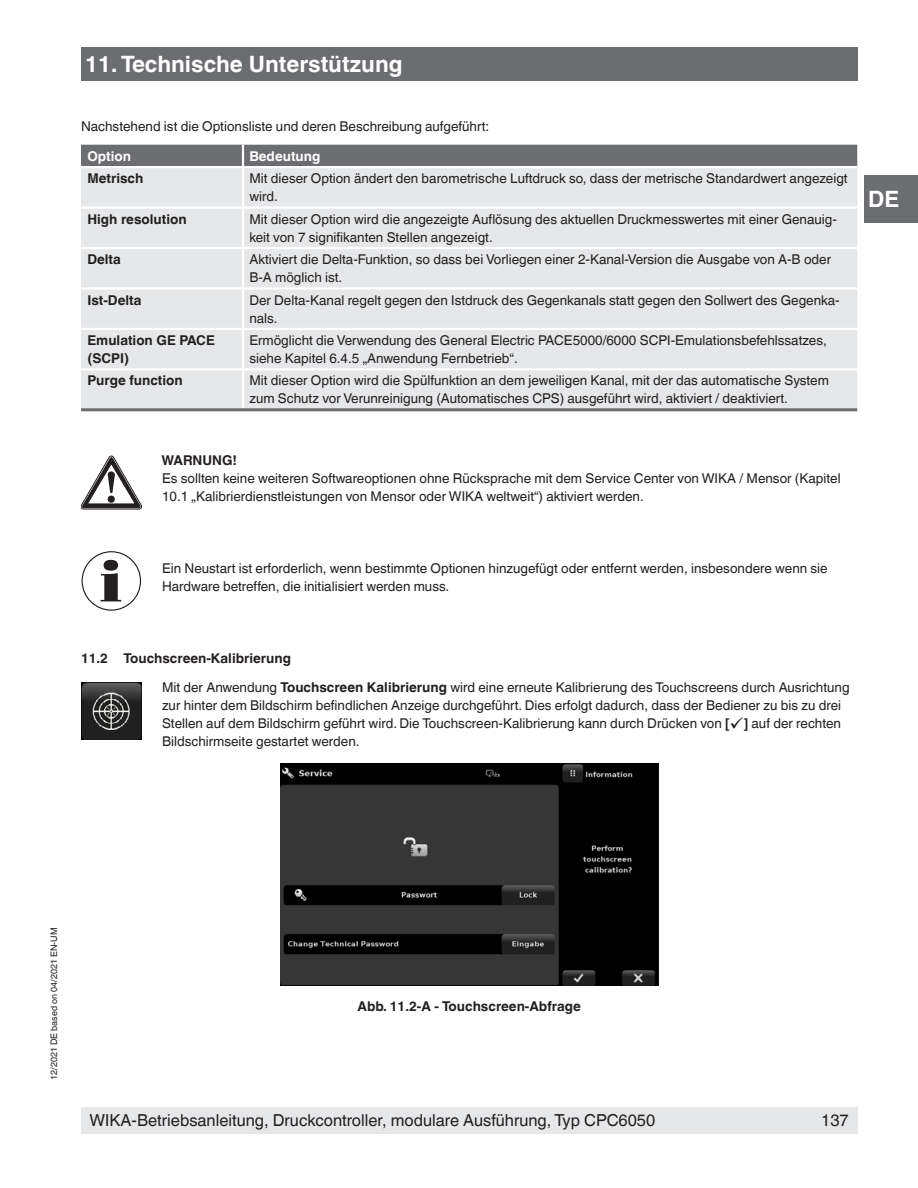
<style>
.page{position:relative;width:918px;height:1188px;background:#fff}
.page>*{position:absolute;margin:0;border:0;box-sizing:border-box;transform-origin:0 0}
.OI-Head{font:700 22.5px "Helvetica World";color:#fff}
.t1{font:16.5px "Helvetica World";color:#231f20}
.Running_text{font:13.5px/18px "Helvetica World";color:#231f20}
.Running_text_20_mm{font:13.5px/18px "Helvetica World";color:#231f20}
.Danger-Symbol{font:13.5px/18px "Helvetica World";color:#231f20}
.Subheadline2{font:700 13.5px/18px "Helvetica World";color:#231f20}
.Tables_-_Headline{font:700 13.5px "Helvetica World";color:#fff}
.Danger-Symbol_Bold{font:700 13.5px "Helvetica World";color:#231f20}
.t2{font:9px "Helvetica World";color:#231f20}
.s1{font-weight:700}
</style>
<div class="page">
<div style="left:81px;top:47px;width:776px;height:34px;background:#6c6d70"></div>
<div style="left:864px;top:176px;width:54px;height:47px;background:#6c6d70"></div>
<div style="left:81px;top:1107px;width:776px;height:27px;background:#e6e7e9"></div>
<div style="left:81px;top:145px;width:776px;height:21px;background:#6c6d70"></div>
<div style="left:81px;top:168px;width:776px;height:240px;background:#e6e7e9"></div>
<hr style="left:242px;top:145px;width:2px;height:21px;background:#fff">
<hr style="left:242px;top:168px;width:2px;height:38px;background:#fff">
<hr style="left:81px;top:206px;width:162px;height:3px;background:#fff">
<hr style="left:243px;top:206px;width:614px;height:3px;background:#fff">
<hr style="left:242px;top:209px;width:2px;height:38px;background:#fff">
<hr style="left:81px;top:247px;width:162px;height:2px;background:#fff">
<hr style="left:243px;top:247px;width:614px;height:2px;background:#fff">
<hr style="left:242px;top:249px;width:2px;height:38px;background:#fff">
<hr style="left:81px;top:287px;width:162px;height:3px;background:#fff">
<hr style="left:243px;top:287px;width:614px;height:3px;background:#fff">
<hr style="left:242px;top:290px;width:2px;height:38px;background:#fff">
<hr style="left:81px;top:328px;width:162px;height:2px;background:#fff">
<hr style="left:243px;top:328px;width:614px;height:2px;background:#fff">
<hr style="left:242px;top:330px;width:2px;height:38px;background:#fff">
<hr style="left:81px;top:368px;width:162px;height:2px;background:#fff">
<hr style="left:243px;top:368px;width:614px;height:2px;background:#fff">
<hr style="left:242px;top:370px;width:2px;height:38px;background:#fff">
<hr style="left:81px;top:408px;width:162px;height:3px;background:#6c6d70">
<hr style="left:243px;top:408px;width:614px;height:3px;background:#6c6d70">
<svg style="left:81px;top:456px;width:61px;height:53px"></svg>
<svg style="left:101px;top:560px;width:20px;height:41px"></svg>
<div style="left:82px;top:551px;width:59px;height:60px;border:1px solid #231f20;border-radius:50%"></div>
<img style="left:81px;top:682px;width:61px;height:58px">
<img style="left:280px;top:764px;width:378px;height:221px">
<p class="OI-Head" style="left:85px;top:51px;width:319px">11. Technische Unterstützung</p>
<p class="Running_text" style="left:81px;top:118px;width:410px">Nachstehend ist die Optionsliste und deren Beschreibung aufgeführt:</p>
<p class="Tables_-_Headline" style="left:87px;top:148px;width:45px">Option</p>
<p class="Tables_-_Headline" style="left:249px;top:148px;width:73px">Bedeutung</p>
<p class="Subheadline2" style="left:87px;top:170px;width:57px">Metrisch</p>
<p class="Running_text" style="left:249px;top:170px;width:600px">Mit dieser Option ändert den barometrische Luftdruck so, dass der metrische Standardwert angezeigt wird.</p>
<p class="Subheadline2" style="left:87px;top:210px;width:101px">High resolution</p>
<p class="Running_text" style="left:249px;top:210px;width:589px">Mit dieser Option wird die angezeigte Auflösung des aktuellen Druckmesswertes mit einer Genauig&shy;keit von 7 signifikanten Stellen angezeigt.</p>
<p class="Subheadline2" style="left:87px;top:250px;width:35px">Delta</p>
<p class="Running_text" style="left:249px;top:250px;width:583px">Aktiviert die Delta-Funktion, so dass bei Vorliegen einer 2-Kanal-Version die Ausgabe von A-B oder<br>B-A möglich ist.</p>
<p class="Subheadline2" style="left:87px;top:291px;width:56px">Ist-Delta</p>
<p class="Running_text" style="left:249px;top:291px;width:592px">Der Delta-Kanal regelt gegen den Istdruck des Gegenkanals statt gegen den Sollwert des Gegenka&shy;nals.</p>
<p class="Subheadline2" style="left:87px;top:331px;width:129px">Emulation GE PACE (SCPI)</p>
<p class="Running_text" style="left:249px;top:331px;width:579px">Ermöglicht die Verwendung des General Electric PACE5000/6000 SCPI-Emulationsbefehlssatzes, siehe Kapitel 6.4.5 „Anwendung Fernbetrieb“.</p>
<p class="Subheadline2" style="left:87px;top:372px;width:97px">Purge function</p>
<p class="Running_text" style="left:249px;top:372px;width:581px">Mit dieser Option wird die Spülfunktion an dem jeweiligen Kanal, mit der das automatische System zum Schutz vor Verunreinigung (Automatisches CPS) ausgeführt wird, aktiviert / deaktiviert.</p>
<p class="Danger-Symbol_Bold" style="left:161px;top:453px;width:77px">WARNUNG!</p>
<p class="Danger-Symbol" style="left:162px;top:470px;width:680px">Es sollten keine weiteren Softwareoptionen ohne Rücksprache mit dem Service Center von WIKA / Mensor (Kapitel<br>10.1 „Kalibrierdienstleistungen von Mensor oder WIKA weltweit“) aktiviert werden.</p>
<h1 class="OI-Head" style="left:868px;top:186px;width:33px">DE</h1>
<p class="Danger-Symbol" style="left:162px;top:560px;width:667px">Ein Neustart ist erforderlich, wenn bestimmte Optionen hinzugefügt oder entfernt werden, insbesondere wenn sie<br>Hardware betreffen, die initialisiert werden muss.</p>
<p class="Subheadline2" style="left:81px;top:650px;width:212px">11.2 Touchscreen-Kalibrierung</p>
<p class="Running_text_20_mm" style="left:162px;top:678px;width:689px">Mit der Anwendung <span class="s1">Touchscreen Kalibrierung</span> wird eine erneute Kalibrierung des Touchscreens durch Ausrichtung zur hinter dem Bildschirm befindlichen Anzeige durchgeführt. Dies erfolgt dadurch, dass der Bediener zu bis zu drei Stellen auf dem Bildschirm geführt wird. Die Touchscreen-Kalibrierung kann durch Drücken von <span class="s1">[</span>✓<span class="s1">]</span> auf der rechten Bildschirmseite gestartet werden.</p>
<p class="t2" style="left:49px;top:1080px;width:154px;rotate:-90deg">12/2021 DE based on 04/2021 EN-UM</p>
<p class="Subheadline2" style="left:357px;top:998px;width:225px">Abb. 11.2-A - Touchscreen-Abfrage</p>
<p class="t1" style="left:90px;top:1111px;width:567px">WIKA-Betriebsanleitung, Druckcontroller, modulare Ausführung, Typ CPC6050</p>
<p class="t1" style="left:821px;top:1111px;width:29px">137</p>
</div>
